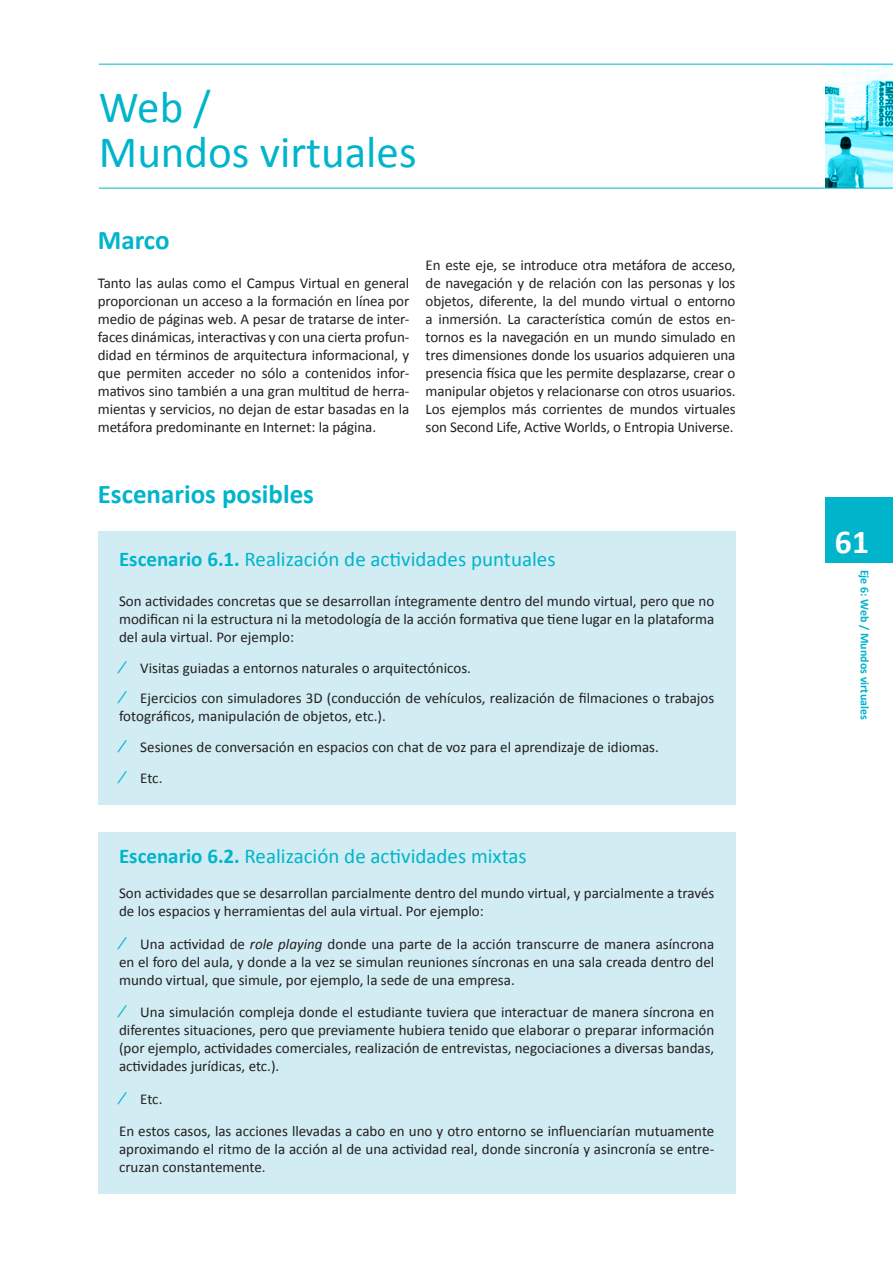
<style>
.page{position:relative;width:893px;height:1263px;background:#fff}
.page>*{position:absolute;margin:0;border:0;box-sizing:border-box;transform-origin:0 0}
.t1{font:45px/45px "Calibri";color:#00b5cb}
.t2{font:700 33.6px "Calibri";color:#fff}
.t3{font:700 27px "Calibri";color:#00b5cb}
.t4{font:21px "Calibri";color:#00b5cb}
.t5{font:15px/18px "Calibri";color:#231f20;text-align:justify}
.t6{font:700 12px "Calibri";color:#00b5cb}
.s1{font-weight:700}
.s2{font-size:18px;color:#00b5cb}
.s3{font-style:italic}
</style>
<div class="page">
<div style="left:825px;top:498px;width:68px;height:65px;background:#00b5cb"></div>
<div style="left:98px;top:832px;width:638px;height:361px;background:#d1ecf2"></div>
<div style="left:98px;top:532px;width:638px;height:273px;background:#d1ecf2"></div>
<hr style="left:99px;top:188px;width:794px;height:1px;background:#00b5cb">
<hr style="left:99px;top:64px;width:794px;height:1px;background:#00b5cb">
<svg style="left:826px;top:65px;width:67px;height:123px"></svg>
<h1 class="t1" style="left:99px;top:82px;width:319px">Web /<br>Mundos virtuales</h1>
<h3 class="t3" style="left:98px;top:223px;width:73px">Marco</h3>
<p class="t5" style="left:98px;top:273px;width:313px">Tanto las aulas como el Campus Virtual en general proporcionan un acceso a la formación en línea por medio de páginas web. A pesar de tratarse de inter&shy;faces dinámicas, interactivas y con una cierta profun&shy;didad en términos de arquitectura informacional, y que permiten acceder no sólo a contenidos infor&shy;mativos sino también a una gran multitud de herra&shy;mientas y servicios, no dejan de estar basadas en la metáfora predominante en Internet: la página.</p>
<p class="t5" style="left:426px;top:256px;width:311px">En este eje, se introduce otra metáfora de acceso, de navegación y de relación con las personas y los objetos, diferente, la del mundo virtual o entorno a inmersión. La característica común de estos en&shy;tornos es la navegación en un mundo simulado en tres dimensiones donde los usuarios adquieren una presencia física que les permite desplazarse, crear o manipular objetos y relacionarse con otros usuarios.<br>Los ejemplos más corrientes de mundos virtuales son Second Life, Active Worlds, o Entropia Universe.</p>
<h3 class="t3" style="left:98px;top:477px;width:218px">Escenarios posibles</h3>
<h3 class="t4" style="left:119px;top:546px;width:438px"><span class="s1">Escenario 6.1.</span> Realización de actividades puntuales</h3>
<p class="t5" style="left:119px;top:591px;width:597px">Son actividades concretas que se desarrollan íntegramente dentro del mundo virtual, pero que no modifican ni la estructura ni la metodología de la acción formativa que tiene lugar en la plataforma del aula virtual. Por ejemplo:</p>
<p class="t5" style="left:119px;top:651px;width:597px;line-height:30.8px"><span class="s2">⁄</span> Visitas guiadas a entornos naturales o arquitectónicos.<br><span class="s2">⁄</span> Ejercicios con simuladores 3D (conducción de vehículos, realización de filmaciones o trabajos</p>
<p class="t5" style="left:119px;top:700px;width:541px;line-height:30.8px;text-align:left">fotográficos, manipulación de objetos, etc.).<br><span class="s2">⁄</span> Sesiones de conversación en espacios con chat de voz para el aprendizaje de idiomas. <span class="s2">⁄</span> Etc.</p>
<h3 class="t4" style="left:119px;top:843px;width:409px"><span class="s1">Escenario 6.2.</span> Realización de actividades mixtas</h3>
<p class="t5" style="left:119px;top:883px;width:597px">Son actividades que se desarrollan parcialmente dentro del mundo virtual, y parcialmente a través de los espacios y herramientas del aula virtual. Por ejemplo:</p>
<p class="t5" style="left:119px;top:934px;width:597px"><span class="s2">⁄</span> Una actividad de <span class="s3">role playing</span> donde una parte de la acción transcurre de manera asíncrona en el foro del aula, y donde a la vez se simulan reuniones síncronas en una sala creada dentro del mundo virtual, que simule, por ejemplo, la sede de una empresa.</p>
<p class="t5" style="left:119px;top:1002px;width:597px"><span class="s2">⁄</span> Una simulación compleja donde el estudiante tuviera que interactuar de manera síncrona en diferentes situaciones, pero que previamente hubiera tenido que elaborar o preparar información (por ejemplo, actividades comerciales, realización de entrevistas, negociaciones a diversas bandas, actividades jurídicas, etc.).</p>
<p class="t5" style="left:119px;top:1082px;width:597px;line-height:32.4px"><span class="s2">⁄</span> Etc.<br>En estos casos, las acciones llevadas a cabo en uno y otro entorno se influenciarían mutuamente</p>
<p class="t5" style="left:119px;top:1139px;width:597px">aproximando el ritmo de la acción al de una actividad real, donde sincronía y asincronía se entre&shy;cruzan constantemente.</p>
<h2 class="t2" style="left:835px;top:521px;width:36px">61</h2>
<p class="t6" style="left:872px;top:569px;width:152px;rotate:90deg">Eje 6: Web / Mundos virtuales</p>
</div>
